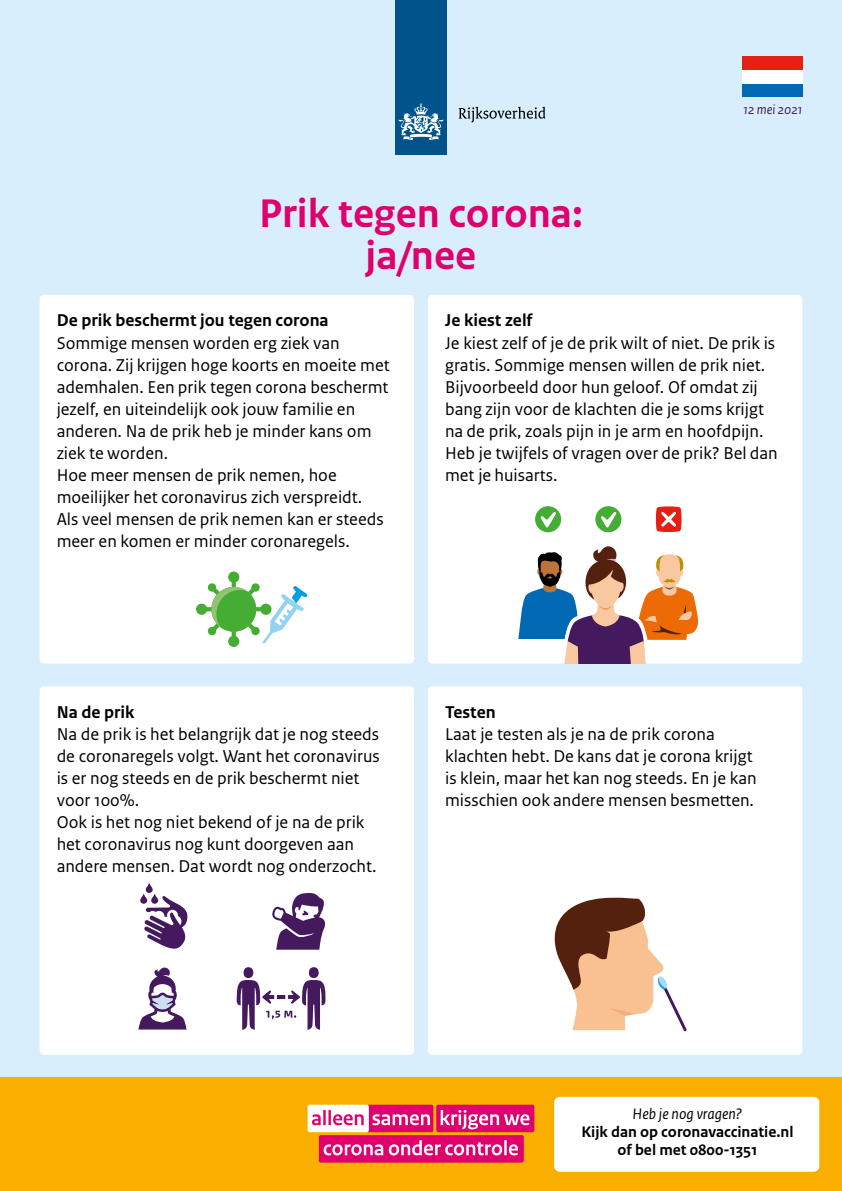
<style>
.page{position:relative;width:842px;height:1191px;background:#d8eefc}
.page>*{position:absolute;margin:0;border:0;box-sizing:border-box;transform-origin:0 0}
.t1{font:700 42px/42px "Rijksoverheid Sans Text";color:#e0006d;text-align:center}
.t2{font:18px/22px "Rijksoverheid Sans Text";color:#000}
.kopje_H3{font:700 18px "Rijksoverheid Sans Text";color:#000}
.t3{font:700 16px "Rijksoverheid Sans Text";color:#000}
.t4{font:italic 16px "Rijksoverheid Sans Text";color:#000}
.t5{font:italic 14px "Rijksoverheid Sans Text";color:#44195e}
</style>
<div class="page">
<div style="left:0;top:1077px;width:842px;height:114px;background:#f9ae00"></div>
<div style="left:554px;top:1096px;width:265px;height:75px;background:#fff;border-radius:5px"></div>
<div style="left:436px;top:1104px;width:98px;height:28px;background:#e0006d;border-radius:2px"></div>
<div style="left:308px;top:1104px;width:61px;height:28px;background:#fff;border-radius:2px"></div>
<div style="left:319px;top:1135px;width:205px;height:27px;background:#e0006d;border-radius:2px"></div>
<svg style="left:312px;top:1114px;width:9px;height:11px"></svg>
<hr style="left:323px;top:1110px;width:3px;height:15px;background:#e0006d">
<hr style="left:328px;top:1110px;width:3px;height:15px;background:#e0006d">
<svg style="left:333px;top:1104px;width:100px;height:28px"></svg>
<svg style="left:441px;top:1110px;width:88px;height:19px"></svg>
<svg style="left:324px;top:1144px;width:59px;height:11px"></svg>
<svg style="left:389px;top:1140px;width:113px;height:15px"></svg>
<hr style="left:504px;top:1140px;width:3px;height:15px;background:#fff">
<svg style="left:509px;top:1144px;width:9px;height:11px"></svg>
<div style="left:40px;top:295px;width:374px;height:368px;background:#fff;border-radius:4px"></div>
<div style="left:40px;top:686px;width:374px;height:368px;background:#fff;border-radius:4px"></div>
<div style="left:428px;top:295px;width:374px;height:368px;background:#fff;border-radius:4px"></div>
<div style="left:428px;top:686px;width:374px;height:368px;background:#fff;border-radius:4px"></div>
<div style="left:395px;top:0;width:52px;height:155px;background:#00538b"></div>
<svg style="left:399px;top:103px;width:44px;height:37px"></svg>
<svg style="left:459px;top:107px;width:86px;height:15px"></svg>
<div style="left:742px;top:57px;width:60px;height:13px;background:#e41f13"></div>
<div style="left:742px;top:83px;width:60px;height:14px;background:#0069b3"></div>
<div style="left:742px;top:70px;width:60px;height:13px;background:#fff"></div>
<svg style="left:518px;top:546px;width:180px;height:117px"></svg>
<div style="left:595px;top:506px;width:26px;height:26px;background:#45ac34;border-radius:50%"></div>
<svg style="left:601px;top:512px;width:15px;height:15px"></svg>
<div style="left:535px;top:506px;width:26px;height:26px;background:#45ac34;border-radius:50%"></div>
<svg style="left:540px;top:512px;width:16px;height:15px"></svg>
<svg style="left:656px;top:506px;width:25px;height:26px"></svg>
<svg style="left:554px;top:897px;width:133px;height:134px"></svg>
<svg style="left:196px;top:571px;width:112px;height:76px"></svg>
<svg style="left:138px;top:967px;width:49px;height:62px"></svg>
<div style="left:244px;top:967px;width:9px;height:11px;background:#44195e;border-radius:50%"></div>
<div style="left:309px;top:967px;width:10px;height:11px;background:#44195e;border-radius:50%"></div>
<svg style="left:236px;top:980px;width:90px;height:49px"></svg>
<svg style="left:140px;top:883px;width:48px;height:66px"></svg>
<svg style="left:272px;top:893px;width:54px;height:56px"></svg>
<p class="t5" style="left:743px;top:102px;width:60px">12 mei 2021</p>
<h1 class="t1" style="left:259px;top:193px;width:325px">Prik tegen corona: ja/nee</h1>
<p class="kopje_H3" style="left:57px;top:310px;width:273px">De prik beschermt jou tegen corona</p>
<p class="t2" style="left:57px;top:332px;width:335px">Sommige mensen worden erg ziek van corona. Zij krijgen hoge koorts en moeite met ademhalen. Een prik tegen corona beschermt jezelf, en uiteindelijk ook jouw familie en anderen. Na de prik heb je minder kans om ziek te worden.</p>
<p class="t2" style="left:57px;top:464px;width:328px">Hoe meer mensen de prik nemen, hoe moeilijker het coronavirus zich verspreidt.<br>Als veel mensen de prik nemen kan er steeds meer en komen er minder coronaregels.</p>
<p class="kopje_H3" style="left:445px;top:310px;width:89px">Je kiest zelf</p>
<p class="t2" style="left:445px;top:332px;width:332px">Je kiest zelf of je de prik wilt of niet. De prik is gratis. Sommige mensen willen de prik niet.<br>Bijvoorbeeld door hun geloof. Of omdat zij bang zijn voor de klachten die je soms krijgt na de prik, zoals pijn in je arm en hoofdpijn.</p>
<p class="t2" style="left:445px;top:442px;width:334px">Heb je twijfels of vragen over de prik? Bel dan met je huisarts.</p>
<p class="kopje_H3" style="left:57px;top:702px;width:79px">Na de prik</p>
<p class="t2" style="left:57px;top:723px;width:325px">Na de prik is het belangrijk dat je nog steeds de coronaregels volgt. Want het coronavirus is er nog steeds en de prik beschermt niet voor 100%.</p>
<p class="t2" style="left:57px;top:811px;width:321px">Ook is het nog niet bekend of je na de prik het coronavirus nog kunt doorgeven aan andere mensen. Dat wordt nog onderzocht.</p>
<p class="kopje_H3" style="left:445px;top:702px;width:52px">Testen</p>
<p class="t2" style="left:445px;top:723px;width:313px">Laat je testen als je na de prik corona klachten hebt. De kans dat je corona krijgt is klein, maar het kan nog steeds. En je kan misschien ook andere mensen besmetten.</p>
<p class="t4" style="left:633px;top:1104px;width:111px">Heb je nog vragen?</p>
<p class="t3" style="left:581px;top:1122px;width:214px">Kijk dan op coronavaccinatie.nl</p>
<p class="t3" style="left:617px;top:1140px;width:142px">of bel met 0800-1351</p>
</div>
